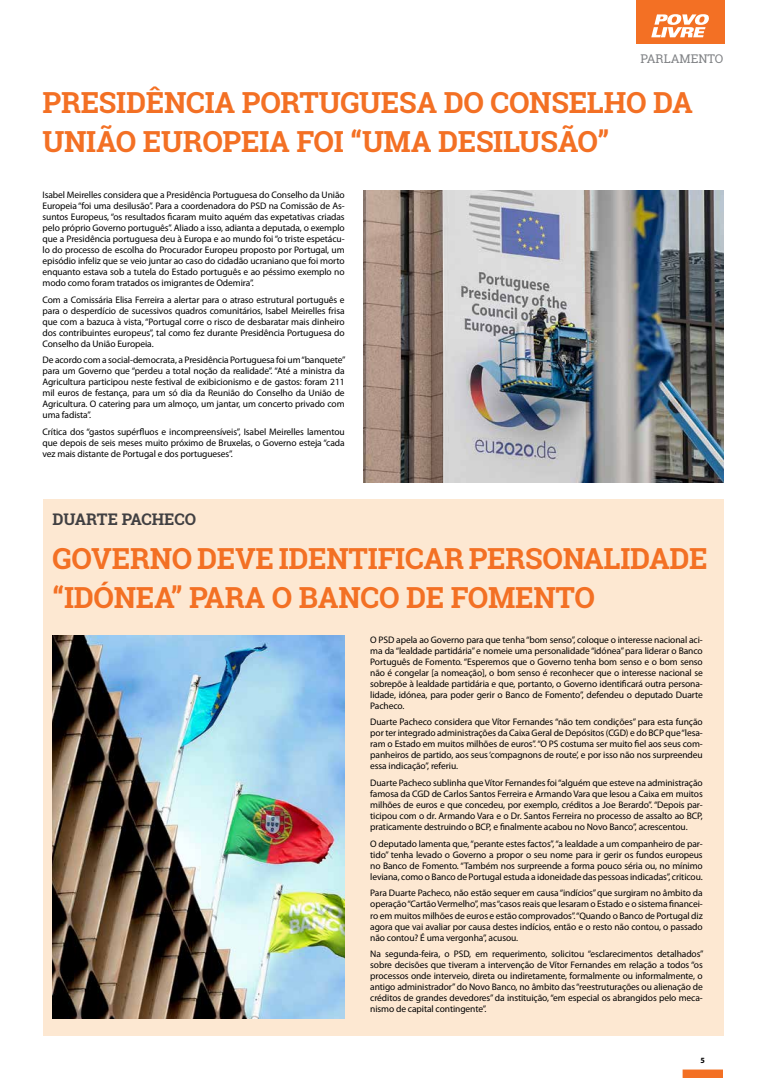
<style>
.page{position:relative;width:766px;height:1078px;background:#fff}
.page>*{position:absolute;margin:0;border:0;box-sizing:border-box;transform-origin:0 0}
.t1{font:700 29px/39px "Roboto Slab";letter-spacing:-.01em;color:#f37024}
.t2{font:700 16px "Roboto Slab";color:#414042}
.t3{font:12px "Roboto Slab";color:#808285}
.t4{font:9.5px/11px "Myriad Pro";letter-spacing:-.01em;color:#000;text-align:justify}
.t5{font:700 8px "Myriad Pro";color:#000}
</style>
<div class="page">
<div style="left:683px;top:1069px;width:39px;height:8px;background:#f37024"></div>
<div style="left:682px;top:1069px;width:40px;height:8px;border:1px solid #f37024"></div>
<div style="left:635px;top:0;width:89px;height:44px;background:#f37024"></div>
<svg style="left:651px;top:14px;width:58px;height:23px"></svg>
<img style="left:364px;top:190px;width:359px;height:292px">
<div style="left:43px;top:499px;width:680px;height:536px;background:#fde8d2"></div>
<img style="left:52px;top:635px;width:292px;height:383px">
<p class="t3" style="left:640px;top:51px;width:84px">PARLAMENTO</p>
<h1 class="t1" style="left:43px;top:83px;width:651px">PRESIDÊNCIA PORTUGUESA DO CONSELHO DA<br>UNIÃO EUROPEIA FOI “UMA DESILUSÃO”</h1>
<p class="t4" style="left:43px;top:189px;width:303px">Isabel Meirelles considera que a Presidência Portuguesa do Conselho da União Europeia “foi uma desilusão”. Para a coordenadora do PSD na Comissão de As&shy;suntos Europeus, “os resultados ficaram muito aquém das expetativas criadas pelo próprio Governo português”. Aliado a isso, adianta a deputada, o exemplo que a Presidência portuguesa deu à Europa e ao mundo foi “o triste espetácu&shy;lo do processo de escolha do Procurador Europeu proposto por Portugal, um episódio infeliz que se veio juntar ao caso do cidadão ucraniano que foi morto enquanto estava sob a tutela do Estado português e ao péssimo exemplo no modo como foram tratados os imigrantes de Odemira”.</p>
<p class="t4" style="left:43px;top:294px;width:303px">Com a Comissária Elisa Ferreira a alertar para o atraso estrutural português e para o desperdício de sucessivos quadros comunitários, Isabel Meirelles frisa que com a bazuca à vista, “Portugal corre o risco de desbaratar mais dinheiro dos contribuintes europeus”, tal como fez durante Presidência Portuguesa do Conselho da União Europeia.</p>
<p class="t4" style="left:43px;top:354px;width:304px">De acordo com a social-democrata, a Presidência Portuguesa foi um “banquete” para um Governo que “perdeu a total noção da realidade”. “Até a ministra da Agricultura participou neste festival de exibicionismo e de gastos: foram 211 mil euros de festança, para um só dia da Reunião do Conselho da União de Agricultura. O catering para um almoço, um jantar, um concerto privado com uma fadista”.</p>
<p class="t4" style="left:43px;top:426px;width:303px">Crítica dos “gastos supérfluos e incompreensíveis”, Isabel Meirelles lamentou que depois de seis meses muito próximo de Bruxelas, o Governo esteja “cada vez mais distante de Portugal e dos portugueses”.</p>
<h2 class="t2" style="left:52px;top:507px;width:145px">DUARTE PACHECO</h2>
<h1 class="t1" style="left:52px;top:538px;width:656px">GOVERNO DEVE IDENTIFICAR PERSONALIDADE “IDÓNEA” PARA O BANCO DE FOMENTO</h1>
<p class="t4" style="left:370px;top:633px;width:334px">O PSD apela ao Governo para que tenha “bom senso”, coloque o interesse nacional aci&shy;ma da “lealdade partidária” e nomeie uma personalidade “idónea” para liderar o Banco Português de Fomento. “Esperemos que o Governo tenha bom senso e o bom senso não é congelar [a nomeação], o bom senso é reconhecer que o interesse nacional se sobrepõe à lealdade partidária e que, portanto, o Governo identificará outra persona&shy;lidade, idónea, para poder gerir o Banco de Fomento”, defendeu o deputado Duarte Pacheco.</p>
<p class="t4" style="left:370px;top:716px;width:334px">Duarte Pacheco considera que Vítor Fernandes “não tem condições” para esta função por ter integrado administrações da Caixa Geral de Depósitos (CGD) e do BCP que “lesa&shy;ram o Estado em muitos milhões de euros”. “O PS costuma ser muito fiel aos seus com&shy;panheiros de partido, aos seus ‘compagnons de route’, e por isso não nos surpreendeu essa indicação”, referiu.</p>
<p class="t4" style="left:370px;top:777px;width:334px">Duarte Pacheco sublinha que Vítor Fernandes foi “alguém que esteve na administração famosa da CGD de Carlos Santos Ferreira e Armando Vara que lesou a Caixa em muitos milhões de euros e que concedeu, por exemplo, créditos a Joe Berardo”. “Depois par&shy;ticipou com o dr. Armando Vara e o Dr. Santos Ferreira no processo de assalto ao BCP, praticamente destruindo o BCP, e finalmente acabou no Novo Banco”, acrescentou.</p>
<p class="t4" style="left:370px;top:837px;width:334px">O deputado lamenta que, “perante estes factos”, “a lealdade a um companheiro de par&shy;tido” tenha levado o Governo a propor o seu nome para ir gerir os fundos europeus no Banco de Fomento. “Também nos surpreende a forma pouco séria ou, no mínimo leviana, como o Banco de Portugal estuda a idoneidade das pessoas indicadas”, criticou.</p>
<p class="t4" style="left:370px;top:887px;width:334px">Para Duarte Pacheco, não estão sequer em causa “indícios” que surgiram no âmbito da operação “Cartão Vermelho”, mas “casos reais que lesaram o Estado e o sistema financei&shy;ro em muitos milhões de euros e estão comprovados”. “Quando o Banco de Portugal diz agora que vai avaliar por causa destes indícios, então e o resto não contou, o passado não contou? É uma vergonha”, acusou.</p>
<p class="t4" style="left:370px;top:948px;width:335px">Na segunda-feira, o PSD, em requerimento, solicitou “esclarecimentos detalhados” sobre decisões que tiveram a intervenção de Vítor Fernandes em relação a todos “os processos onde interveio, direta ou indiretamente, formalmente ou informalmente, o antigo administrador” do Novo Banco, no âmbito das “reestruturações ou alienação de créditos de grandes devedores” da instituição, “em especial os abrangidos pelo meca&shy;nismo de capital contingente”.</p>
<p class="t5" style="left:700px;top:1054px;width:6px">5</p>
</div>
